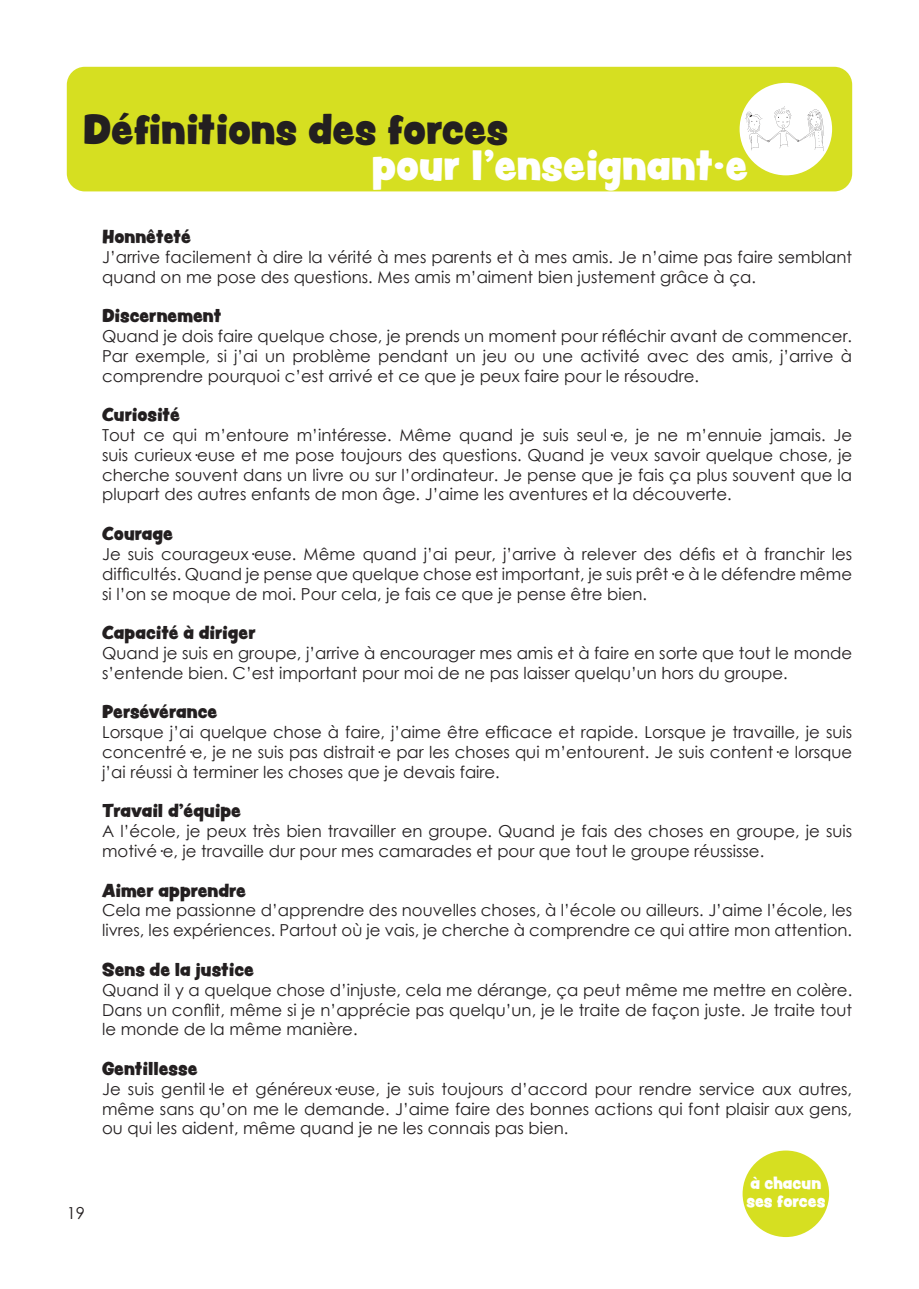
<style>
.page{position:relative;width:919px;height:1289px;background:#fff}
.page>*{position:absolute;margin:0;border:0;box-sizing:border-box;transform-origin:0 0}
.t1{font:37.5px "Peachy Keen JF";color:#231f20}
.t2{font:37.5px "Peachy Keen JF";color:#fff}
.t3{font:16.5px/19.8px "Century Gothic";color:#231f20;text-align:justify}
.t4{font:16.5px "Peachy Keen JF";color:#231f20}
.t5{font:15px/18px "Peachy Keen JF";color:#fff}
.s1{font-style:inherit}
</style>
<div class="page">
<div style="left:67px;top:67px;width:785px;height:124px;background:#d6df21;border-radius:18px"></div>
<div style="left:741px;top:84px;width:89px;height:90px;background:#fff;border-radius:50%"></div>
<div style="left:739px;top:83px;width:93px;height:92px;border:3px solid #fff;border-radius:50%"></div>
<svg style="left:745px;top:106px;width:79px;height:45px"></svg>
<div style="left:741px;top:1148px;width:89px;height:90px;background:#d6df21;border-radius:50%"></div>
<div style="left:739px;top:1147px;width:93px;height:92px;border:3px solid #fff;border-radius:50%"></div>
<h1 class="t1" style="left:83px;top:100px;width:426px">Définitions des forces</h1>
<h1 class="t2" style="left:372px;top:136px;width:377px">pour l’enseignant<span class="s1">·</span>e</h1>
<p class="t3" style="left:67px;top:1202px;width:20px">19</p>
<p class="t4" style="left:102px;top:224px;width:90px">Honnêteté</p>
<p class="t3" style="left:102px;top:246px;width:751px">J’arrive facilement à dire la vérité à mes parents et à mes amis. Je n’aime pas faire semblant quand on me pose des questions. Mes amis m’aiment bien justement grâce à ça.</p>
<p class="t4" style="left:102px;top:303px;width:121px">Discernement</p>
<p class="t3" style="left:102px;top:326px;width:751px">Quand je dois faire quelque chose, je prends un moment pour réfléchir avant de commencer.<br>Par exemple, si j’ai un problème pendant un jeu ou une activité avec des amis, j’arrive à comprendre pourquoi c’est arrivé et ce que je peux faire pour le résoudre.</p>
<p class="t4" style="left:102px;top:402px;width:79px">Curiosité</p>
<p class="t3" style="left:102px;top:425px;width:751px">Tout ce qui m’entoure m’intéresse. Même quand je suis seul·e, je ne m’ennuie jamais. Je suis curieux·euse et me pose toujours des questions. Quand je veux savoir quelque chose, je cherche souvent dans un livre ou sur l’ordinateur. Je pense que je fais ça plus souvent que la plupart des autres enfants de mon âge. J’aime les aventures et la découverte.</p>
<p class="t4" style="left:102px;top:521px;width:72px">Courage</p>
<p class="t3" style="left:102px;top:543px;width:751px">Je suis courageux·euse. Même quand j’ai peur, j’arrive à relever des défis et à franchir les difficultés. Quand je pense que quelque chose est important, je suis prêt·e à le défendre même si l’on se moque de moi. Pour cela, je fais ce que je pense être bien.</p>
<p class="t4" style="left:102px;top:620px;width:155px">Capacité à diriger</p>
<p class="t3" style="left:102px;top:642px;width:751px">Quand je suis en groupe, j’arrive à encourager mes amis et à faire en sorte que tout le monde s’entende bien. C’est important pour moi de ne pas laisser quelqu’un hors du groupe.</p>
<p class="t4" style="left:102px;top:699px;width:117px">Persévérance</p>
<p class="t3" style="left:102px;top:722px;width:751px">Lorsque j’ai quelque chose à faire, j’aime être efficace et rapide. Lorsque je travaille, je suis concentré·e, je ne suis pas distrait·e par les choses qui m’entourent. Je suis content·e lorsque j’ai réussi à terminer les choses que je devais faire.</p>
<p class="t4" style="left:102px;top:798px;width:140px">Travail d’équipe</p>
<p class="t3" style="left:102px;top:821px;width:751px">A l’école, je peux très bien travailler en groupe. Quand je fais des choses en groupe, je suis motivé·e, je travaille dur pour mes camarades et pour que tout le groupe réussisse.</p>
<p class="t4" style="left:102px;top:877px;width:145px">Aimer apprendre</p>
<p class="t3" style="left:102px;top:900px;width:751px">Cela me passionne d’apprendre des nouvelles choses, à l’école ou ailleurs. J’aime l’école, les livres, les expériences. Partout où je vais, je cherche à comprendre ce qui attire mon attention.</p>
<p class="t4" style="left:102px;top:956px;width:153px">Sens de la justice</p>
<p class="t3" style="left:102px;top:979px;width:751px">Quand il y a quelque chose d’injuste, cela me dérange, ça peut même me mettre en colère.<br>Dans un conflit, même si je n’apprécie pas quelqu’un, je le traite de façon juste. Je traite tout le monde de la même manière.</p>
<p class="t4" style="left:102px;top:1055px;width:97px">Gentillesse</p>
<p class="t3" style="left:102px;top:1078px;width:751px">Je suis gentil·le et généreux·euse, je suis toujours d’accord pour rendre service aux autres, même sans qu’on me le demande. J’aime faire des bonnes actions qui font plaisir aux gens, ou qui les aident, même quand je ne les connais pas bien.</p>
<p class="t5" style="left:746px;top:1174px;width:80px">à chacun ses forces</p>
</div>
